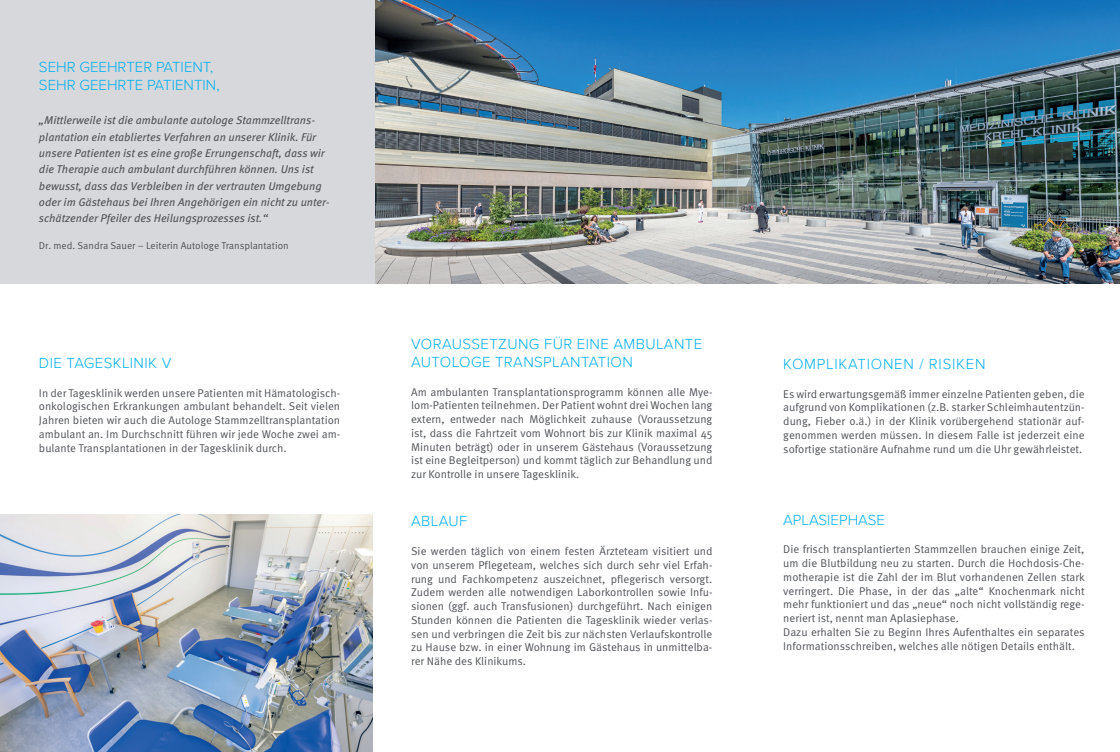
<style>
.page{position:relative;width:1120px;height:752px;background:#fff}
.page>*{position:absolute;margin:0;border:0;box-sizing:border-box;transform-origin:0 0}
.t1{font:300 15px/18px "Proxima Nova";letter-spacing:.025em;color:#00aeef}
.t2{font:300 15px/18px "Proxima Nova";color:#00aeef}
.t3{font:300 15px "Proxima Nova";letter-spacing:.05em;color:#00aeef}
.t4{font:11.25px/13.8px "Meta Pro Norm";color:#515357;text-align:justify}
.t5{font:italic 11.25px/16.2px "Meta Pro";color:#515357}
.t6{font:10px "Meta Pro Norm";color:#515357}
</style>
<div class="page">
<div style="left:0;top:0;width:376px;height:283px;background:#d6d8db"></div>
<img style="left:0;top:514px;width:372px;height:237px">
<img style="left:376px;top:0;width:744px;height:283px">
<h1 class="t2" style="left:39px;top:57px;width:182px">SEHR GEEHRTER PATIENT,<br>SEHR GEEHRTE PATIENTIN,</h1>
<p class="t5" style="left:39px;top:112px;width:292px">„Mittlerweile ist die ambulante autologe Stammzelltrans&shy;plantation ein etabliertes Verfahren an unserer Klinik. Für unsere Patienten ist es eine große Errungenschaft, dass wir die Therapie auch ambulant durchführen können. Uns ist bewusst, dass das Verbleiben in der vertrauten Umgebung oder im Gästehaus bei Ihren Angehörigen ein nicht zu unter&shy;schätzender Pfeiler des Heilungsprozesses ist.“</p>
<p class="t6" style="left:39px;top:238px;width:251px">Dr. med. Sandra Sauer – Leiterin Autologe Transplantation</p>
<h1 class="t1" style="left:39px;top:353px;width:134px">DIE TAGESKLINIK V</h1>
<p class="t4" style="left:39px;top:385px;width:303px">In der Tagesklinik werden unsere Patienten mit Hämatologisch&shy;onkologischen Erkrankungen ambulant behandelt. Seit vielen Jahren bieten wir auch die Autologe Stammzelltransplantation ambulant an. Im Durchschnitt führen wir jede Woche zwei am&shy;bulante Transplantationen in der Tagesklinik durch.</p>
<h1 class="t1" style="left:411px;top:334px;width:293px">VORAUSSETZUNG FÜR EINE AMBULANTE<br>AUTOLOGE TRANSPLANTATION</h1>
<p class="t4" style="left:411px;top:384px;width:303px">Am ambulanten Transplantationsprogramm können alle Mye&shy;lom-Patienten teilnehmen. Der Patient wohnt drei Wochen lang extern, entweder nach Möglichkeit zuhause (Voraussetzung ist, dass die Fahrtzeit vom Wohnort bis zur Klinik maximal 45<br>Minuten beträgt) oder in unserem Gästehaus (Voraussetzung ist eine Begleitperson) und kommt täglich zur Behandlung und zur Kontrolle in unsere Tagesklinik.</p>
<h1 class="t1" style="left:411px;top:511px;width:58px">ABLAUF</h1>
<p class="t4" style="left:411px;top:543px;width:303px">Sie werden täglich von einem festen Ärzteteam visitiert und von unserem Pflegeteam, welches sich durch sehr viel Erfah&shy;rung und Fachkompetenz auszeichnet, pflegerisch versorgt.<br>Zudem werden alle notwendigen Laborkontrollen sowie Infu&shy;sionen (ggf. auch Transfusionen) durchgeführt. Nach einigen Stunden können die Patienten die Tagesklinik wieder verlas&shy;sen und verbringen die Zeit bis zur nächsten Verlaufskontrolle zu Hause bzw. in einer Wohnung im Gästehaus in unmittelba&shy;rer Nähe des Klinikums.</p>
<h1 class="t3" style="left:783px;top:352px;width:204px">KOMPLIKATIONEN / RISIKEN</h1>
<p class="t4" style="left:783px;top:386px;width:303px">Es wird erwartungsgemäß immer einzelne Patienten geben, die aufgrund von Komplikationen (z.B. starker Schleimhautentzün&shy;dung, Fieber o.ä.) in der Klinik vorübergehend stationär auf&shy;genommen werden müssen. In diesem Falle ist jederzeit eine sofortige stationäre Aufnahme rund um die Uhr gewährleistet.</p>
<h1 class="t2" style="left:783px;top:509px;width:103px">APLASIEPHASE</h1>
<p class="t4" style="left:783px;top:541px;width:303px;text-align:left">Die frisch transplantierten Stammzellen brauchen einige Zeit, um die Blutbildung neu zu starten. Durch die Hochdosis-Che&shy;motherapie ist die Zahl der im Blut vorhandenen Zellen stark verringert. Die Phase, in der das „alte“ Knochenmark nicht mehr funktioniert und das „neue“ noch nicht vollständig rege&shy;neriert ist, nennt man Aplasiephase.<br>Dazu erhalten Sie zu Beginn Ihres Aufenthaltes ein separates Informationsschreiben, welches alle nötigen Details enthält.</p>
</div>
